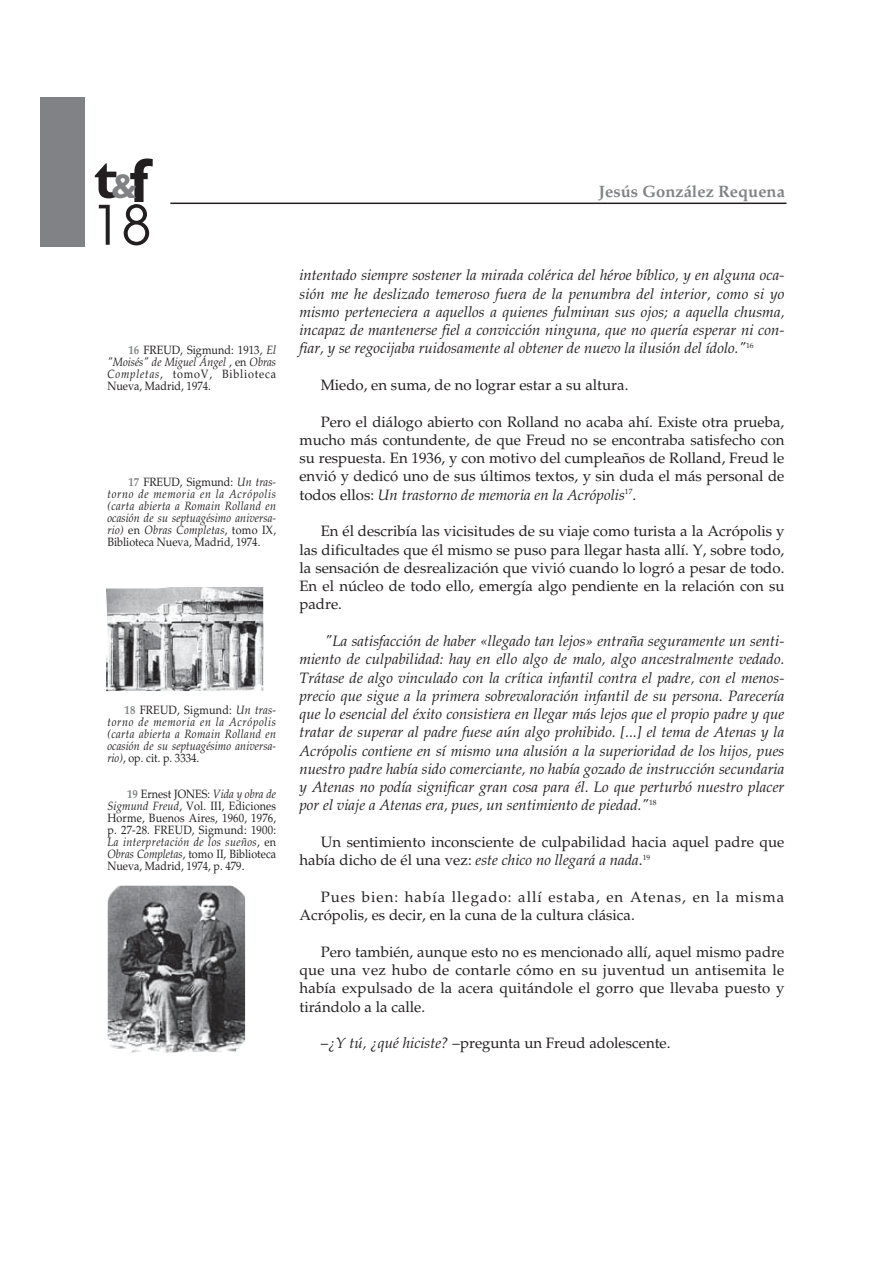
<style>
.page{position:relative;width:893px;height:1263px;background:#fff}
.page>*{position:absolute;margin:0;border:0;box-sizing:border-box;transform-origin:0 0}
.t1{font:700 57px "Gill Sans";color:#231f20}
.t2{font:54px "Avant Garde";color:#231f20}
.t3{font:700 16.5px "Palatino";color:#808285}
.t4{font:italic 15px/18.3px "Palatino";color:#231f20;text-align:justify}
.t5{font:15px/18.3px "Palatino";color:#231f20;text-align:justify}
.t6{font:15px/18.3px "Palatino";letter-spacing:.065em;color:#231f20}
.t7{font:italic 12px/12px "Palatino";letter-spacing:.005em;color:#231f20;text-align:justify;scale:.9 1}
.t8{font:12px/12px "Palatino";color:#231f20;text-align:justify;scale:.9 1}
.s1{font-size:34.5px;color:#808285}
.s2{font-size:63px}
.s3{font-weight:700;color:#808285}
.s4{font-style:italic}
.s5{font-weight:700;font-style:normal;color:#808285}
.s6{font-style:normal}
</style>
<div class="page">
<hr style="left:170px;top:203px;width:616px;height:1px;background:#231f20">
<div style="left:41px;top:97px;width:44px;height:150px;background:#808285"></div>
<img style="left:106px;top:587px;width:157px;height:104px">
<img style="left:107px;top:885px;width:138px;height:168px">
<h1 class="t1" style="left:94px;top:159px;width:56px">t<span class="s1">&amp;</span><span class="s2">f</span></h1>
<h2 class="t2" style="left:92px;top:205px;width:61px">18</h2>
<p class="t8" style="left:107px;top:346px;width:189px;text-indent:21px"><span class="s3">16</span> FREUD, Sigmund: 1913, <span class="s4">El "Moisés" de Miguel Ángel</span> , en <span class="s4">Obras Completas</span>, tomoV, Biblioteca Nueva, Madrid, 1974.</p>
<p class="t7" style="left:107px;top:478px;width:189px;text-indent:21px"><span class="s5">17</span> <span class="s6">FREUD, Sigmund:</span> Un tras&shy;torno de memoria en la Acrópolis (carta abierta a Romain Rolland en ocasión de su septuagésimo aniversa&shy;rio) <span class="s6">en</span> Obras Completas<span class="s6">, tomo IX, Biblioteca Nueva, Madrid, 1974.</span></p>
<p class="t7" style="left:107px;top:706px;width:189px;text-indent:17px"><span class="s5">18</span> <span class="s6">FREUD, Sigmund:</span> Un tras&shy;torno de memoria en la Acrópolis (carta abierta a Romain Rolland en ocasión de su septuagésimo aniversa&shy;rio)<span class="s6">, op. cit. p. 3334.</span></p>
<p class="t8" style="left:107px;top:790px;width:189px;text-indent:20px"><span class="s3">19</span> Ernest JONES: <span class="s4">Vida y obra de Sigmund Freud</span>, Vol. III, Ediciones Horme, Buenos Aires, 1960, 1976, p. 27-28. FREUD, Sigmund: 1900:<br><span class="s4">La interpretación de los sueños</span>, en <span class="s4">Obras Completas</span>, tomo II, Biblioteca Nueva, Madrid, 1974, p. 479.</p>
<p class="t3" style="left:599px;top:185px;width:187px">Jesús González Requena</p>
<p class="t4" style="left:299px;top:268px;width:486px">intentado siempre sostener la mirada colérica del héroe bíblico, y en alguna oca&shy;sión me he deslizado temeroso fuera de la penumbra del interior, como si yo mismo perteneciera a aquellos a quienes fulminan sus ojos; a aquella chusma, incapaz de mantenerse fiel a convicción ninguna, que no quería esperar ni con&shy;fiar, y se regocijaba ruidosamente al obtener de nuevo la ilusión del ídolo."<sup>16</sup></p>
<p class="t5" style="left:321px;top:377px;width:309px">Miedo, en suma, de no lograr estar a su altura.</p>
<p class="t5" style="left:299px;top:414px;width:486px;text-indent:21px">Pero el diálogo abierto con Rolland no acaba ahí. Existe otra prueba, mucho más contundente, de que Freud no se encontraba satisfecho con su respuesta. En 1936, y con motivo del cumpleaños de Rolland, Freud le envió y dedicó uno de sus últimos textos, y sin duda el más personal de todos ellos: <span class="s4">Un trastorno de memoria en la Acrópolis</span><sup>17</sup>.</p>
<p class="t5" style="left:299px;top:524px;width:486px;text-indent:21px">En él describía las vicisitudes de su viaje como turista a la Acrópolis y las dificultades que él mismo se puso para llegar hasta allí. Y, sobre todo, la sensación de desrealización que vivió cuando lo logró a pesar de todo.<br>En el núcleo de todo ello, emergía algo pendiente en la relación con su padre.</p>
<p class="t4" style="left:299px;top:633px;width:486px;text-indent:26px">"La satisfacción de haber «llegado tan lejos» entraña seguramente un senti&shy;miento de culpabilidad: hay en ello algo de malo, algo ancestralmente vedado.<br>Trátase de algo vinculado con la crítica infantil contra el padre, con el menos&shy;precio que sigue a la primera sobrevaloración infantil de su persona. Parecería que lo esencial del éxito consistiera en llegar más lejos que el propio padre y que tratar de superar al padre fuese aún algo prohibido. [...] el tema de Atenas y la Acrópolis contiene en sí mismo una alusión a la superioridad de los hijos, pues nuestro padre había sido comerciante, no había gozado de instrucción secundaria y Atenas no podía significar gran cosa para él. Lo que perturbó nuestro placer por el viaje a Atenas era, pues, un sentimiento de piedad."<sup>18</sup></p>
<p class="t5" style="left:299px;top:835px;width:486px;text-indent:21px">Un sentimiento inconsciente de culpabilidad hacia aquel padre que había dicho de él una vez: <span class="s4">este chico no llegará a nada</span>.<sup>19</sup></p>
<p class="t6" style="left:299px;top:889px;width:486px;text-indent:21px">Pues bien: había llegado: allí estaba, en Atenas, en la misma<br>Acrópolis, es decir, en la cuna de la cultura clásica.</p>
<p class="t5" style="left:299px;top:944px;width:486px;text-indent:21px">Pero también, aunque esto no es mencionado allí, aquel mismo padre que una vez hubo de contarle cómo en su juventud un antisemita le había expulsado de la acera quitándole el gorro que llevaba puesto y tirándolo a la calle.</p>
<p class="t5" style="left:321px;top:1036px;width:351px">–<span class="s4">¿Y tú, ¿qué hiciste?</span> –pregunta un Freud adolescente.</p>
</div>
